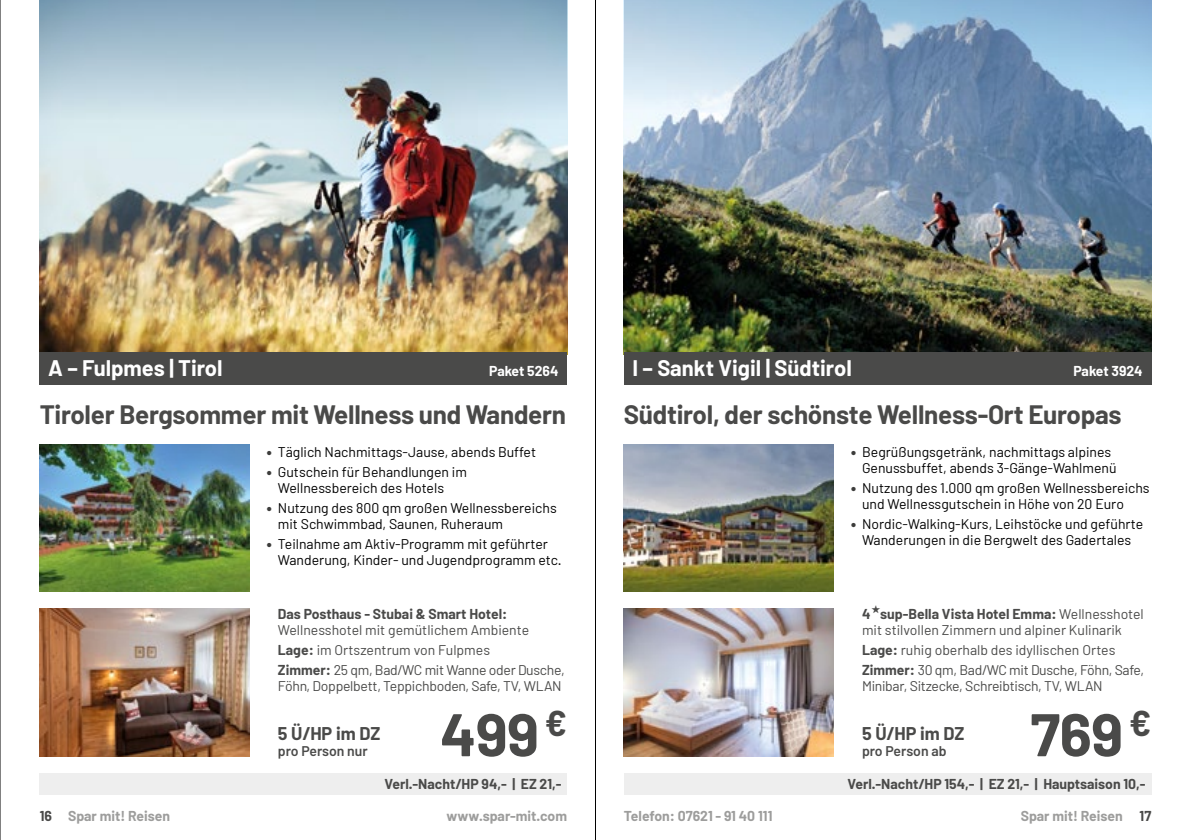
<style>
.page{position:relative;width:1191px;height:840px;background:#fff}
.page>*{position:absolute;margin:0;border:0;box-sizing:border-box;transform-origin:0 0}
.t1{font:700 60px "Barlow";letter-spacing:-.01em;color:#4a4a49}
.t2{font:700 26px "Barlow";letter-spacing:-.01em;color:#4a4a49}
.t3{font:700 22px "Barlow";color:#fff}
.t4{font:700 18px "Barlow";color:#4a4a49}
.t5{font:14px/16px "Barlow";color:#000}
.t6{font:14px/20px "Barlow";color:#4a4a49}
.t7{font:700 14px "Barlow";color:#4a4a49}
.t8{font:14px "Barlow";letter-spacing:-.02em;color:#4a4a49}
.t9{font:700 14px "Barlow";color:#9d9d9c}
.t10{font:600 14px "Barlow";color:#4a4a49}
.t11{font:700 14px "Barlow";color:#fff}
.s1{font-size:18.2px;color:#3c3c3b}
.s2{font-weight:700}
.s3{color:#4a4a49}
</style>
<div class="page">
<img style="left:40px;top:120px;width:527px;height:232px">
<div style="left:40px;top:352px;width:527px;height:32px;background:#4a4a49"></div>
<img style="left:40px;top:444px;width:209px;height:147px">
<img style="left:40px;top:608px;width:209px;height:148px">
<div style="left:40px;top:773px;width:527px;height:21px;background:#eee"></div>
<svg style="left:40px;top:0;width:527px;height:120px"></svg>
<img style="left:624px;top:111px;width:527px;height:241px">
<div style="left:624px;top:352px;width:527px;height:32px;background:#4a4a49"></div>
<img style="left:624px;top:444px;width:209px;height:147px">
<img style="left:624px;top:608px;width:209px;height:148px">
<div style="left:624px;top:773px;width:527px;height:21px;background:#eee"></div>
<svg style="left:624px;top:0;width:527px;height:111px"></svg>
<hr style="left:0;top:0;width:1px;height:839px;background:#000">
<hr style="left:595px;top:0;width:1px;height:839px;background:#000">
<h3 class="t3" style="left:48px;top:354px;width:176px">A – Fulpmes | Tirol</h3>
<p class="t11" style="left:489px;top:362px;width:71px">Paket 5264</p>
<h2 class="t2" style="left:40px;top:398px;width:528px">Tiroler Bergsommer mit Wellness und Wandern</h2>
<p class="t5" style="left:266px;top:443px;width:271px"><span class="s1">•</span> Täglich Nachmittags-Jause, abends Buffet</p>
<p class="t5" style="left:278px;top:463px;width:190px;text-indent:-11px"><span class="s1">•</span> Gutschein für Behandlungen im<br>Wellnessbereich des Hotels</p>
<p class="t5" style="left:278px;top:499px;width:280px;text-indent:-11px"><span class="s1">•</span> Nutzung des 800 qm großen Wellnessbereichs mit Schwimmbad, Saunen, Ruheraum</p>
<p class="t5" style="left:278px;top:535px;width:285px;text-indent:-11px"><span class="s1">•</span> Teilnahme am Aktiv-Programm mit geführter<br>Wanderung, Kinder- und Jugendprogramm etc.</p>
<p class="t7" style="left:278px;top:604px;width:231px">Das Posthaus - Stubai &amp; Smart Hotel:</p>
<p class="t6" style="left:278px;top:619px;width:288px">Wellnesshotel mit gemütlichem Ambiente<br><span class="s2">Lage:</span> im Ortszentrum von Fulpmes<br><span class="s2">Zimmer:</span> 25 qm, Bad/WC mit Wanne oder Dusche,</p>
<p class="t8" style="left:278px;top:676px;width:285px">Föhn, Doppelbett, Teppichboden, Safe, TV, WLAN</p>
<p class="t4" style="left:278px;top:722px;width:104px">5 Ü/HP im DZ</p>
<p class="t10" style="left:278px;top:742px;width:91px">pro Person nur</p>
<h1 class="t1" style="left:440px;top:697px;width:129px">499 <sup>€</sup></h1>
<p class="t7" style="left:384px;top:774px;width:178px">Verl.-Nacht/HP 94,- | EZ 21,-</p>
<h3 class="t3" style="left:632px;top:354px;width:221px">I – Sankt Vigil | Südtirol</h3>
<p class="t11" style="left:1073px;top:362px;width:71px">Paket 3924</p>
<h2 class="t2" style="left:624px;top:398px;width:499px">Südtirol, der schönste Wellness-Ort Europas</h2>
<p class="t5" style="left:862px;top:443px;width:256px;text-indent:-11px"><span class="s1">•</span> Begrüßungsgetränk, nachmittags alpines<br>Genussbuffet, abends 3-Gänge-Wahlmenü</p>
<p class="t5" style="left:862px;top:479px;width:289px;text-indent:-11px"><span class="s1">•</span> Nutzung des 1.000 qm großen Wellnessbereichs und Wellnessgutschein in Höhe von 20 Euro</p>
<p class="t5" style="left:850px;top:515px;width:294px;text-align:center"><span class="s1">•</span> Nordic-Walking-Kurs, Leihstöcke und geführte<br>Wanderungen in die Bergwelt des Gadertales</p>
<p class="t6" style="left:862px;top:605px;width:283px;line-height:16px"><span class="s2">4 sup-Bella Vista Hotel Emma:</span> Wellnesshotel mit stilvollen Zimmern und alpiner Kulinarik</p>
<p class="t6" style="left:862px;top:638px;width:283px"><span class="s2">Lage:</span> ruhig oberhalb des idyllischen Ortes<br><span class="s2">Zimmer:</span> 30 qm, Bad/WC mit Dusche, Föhn, Safe,</p>
<p class="t8" style="left:862px;top:676px;width:242px">Minibar, Sitzecke, Schreibtisch, TV, WLAN</p>
<p class="t4" style="left:862px;top:722px;width:104px">5 Ü/HP im DZ</p>
<p class="t10" style="left:862px;top:742px;width:86px">pro Person ab</p>
<h1 class="t1" style="left:1030px;top:697px;width:122px">769 <sup>€</sup></h1>
<p class="t7" style="left:847px;top:774px;width:299px">Verl.-Nacht/HP 154,- | EZ 21,- | Hauptsaison 10,-</p>
<p class="t9" style="left:40px;top:807px;width:132px"><span class="s3">16</span> Spar mit! Reisen</p>
<p class="t9" style="left:446px;top:807px;width:122px">www.spar-mit.com</p>
<p class="t9" style="left:624px;top:807px;width:150px">Telefon: 07621 - 91 40 111</p>
<p class="t9" style="left:1020px;top:807px;width:132px">Spar mit! Reisen <span class="s3">17</span></p>
</div>
